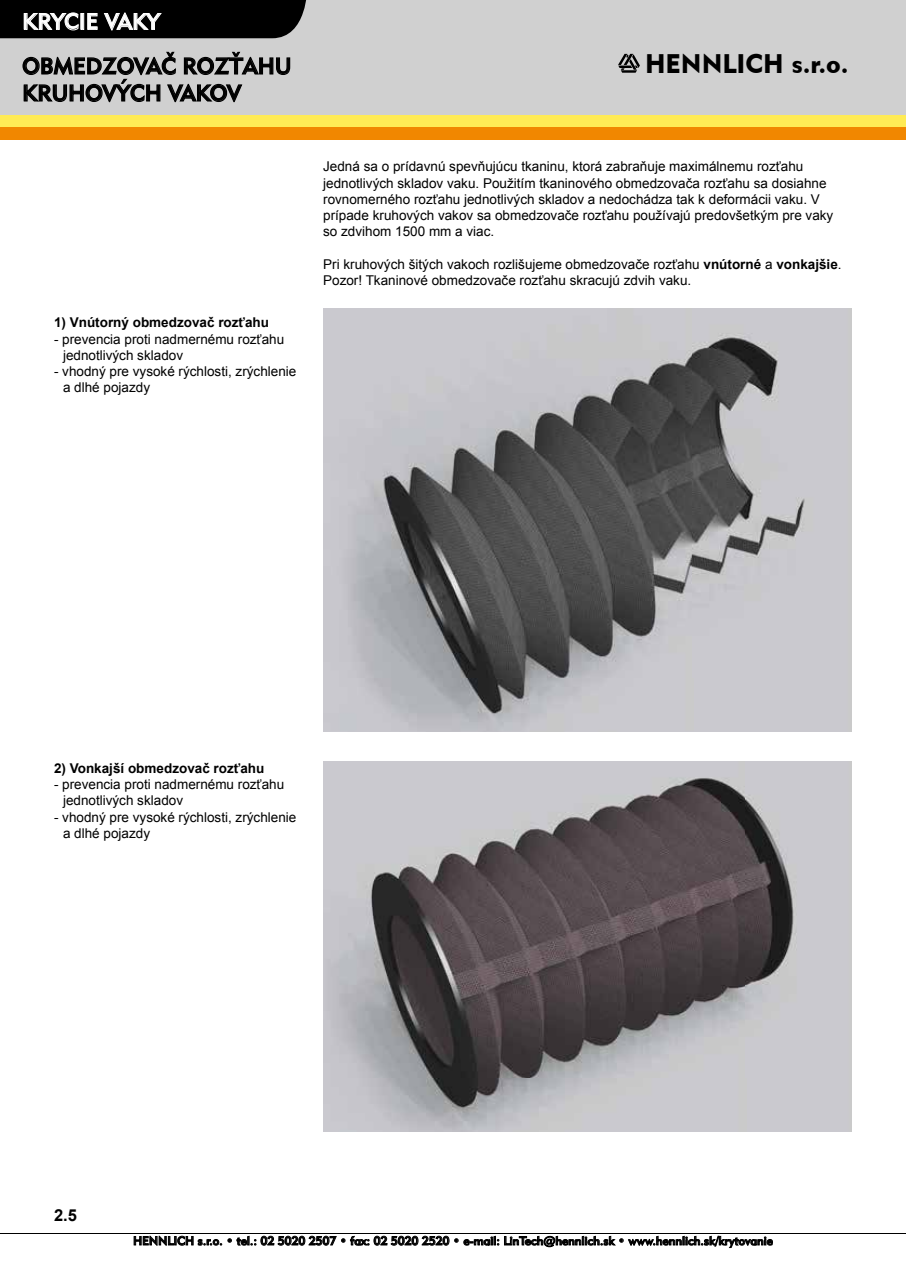
<style>
.page{position:relative;width:906px;height:1263px;background:#fff}
.page>*{position:absolute;margin:0;border:0;box-sizing:border-box;transform-origin:0 0}
.t1{font:26.85px "Geometric 415 CE Black A";color:#000}
.t2{font:22.5px/27px "Geometric 415 CE Medium A";color:#000}
.t3{font:22.5px "Geometric 415 CE Medium A";letter-spacing:-.01em;color:#fff}
.t4{font:700 16.5px "Arial";color:#000}
.t5{font:13.5px/16.2px "Arial";color:#000}
.t6{font:700 13.5px "Arial";color:#000}
.t7{font:12px "Geometric 415 CE Medium A";color:#000}
.s1{font-weight:700}
</style>
<div class="page">
<div style="left:0;top:0;width:906px;height:115px;background:#d0d0d0"></div>
<hr style="left:0;top:1233px;width:906px;height:1px;background:#000">
<svg style="left:0;top:0;width:306px;height:38px;background:#141414"></svg>
<div style="left:0;top:115px;width:906px;height:13px;background:#ffeb55"></div>
<div style="left:0;top:128px;width:906px;height:12px;background:#f18700"></div>
<svg style="left:134px;top:1235px;width:639px;height:13px"></svg>
<svg style="left:22px;top:51px;width:269px;height:52px"></svg>
<img style="left:323px;top:761px;width:528px;height:370px">
<img style="left:323px;top:308px;width:528px;height:423px">
<svg style="left:618px;top:54px;width:22px;height:19px"></svg>
<h2 class="t3" style="left:22px;top:8px;width:139px">KRYCIE VAKY</h2>
<h2 class="t2" style="left:22px;top:52px;width:270px">OBMEDZOVAÈ ROZŤAHU<br>KRUHOVÝCH VAKOV</h2>
<p class="t6" style="left:54px;top:314px;width:217px">1) Vnútorný obmedzovač rozťahu</p>
<p class="t5" style="left:63px;top:331px;width:223px;text-indent:-9px">- prevencia proti nadmernému rozťahu jednotlivých skladov</p>
<p class="t5" style="left:63px;top:363px;width:235px;text-indent:-9px">- vhodný pre vysoké rýchlosti, zrýchlenie a dlhé pojazdy</p>
<h1 class="t1" style="left:645px;top:47px;width:205px">HENNLICH s.r.o.</h1>
<p class="t5" style="left:323px;top:159px;width:512px">Jedná sa o prídavnú spevňujúcu tkaninu, ktorá zabraňuje maximálnemu rozťahu jednotlivých skladov vaku. Použitím tkaninového obmedzovača rozťahu sa dosiahne rovnomerného rozťahu jednotlivých skladov a nedochádza tak k deformácii vaku. V prípade kruhových vakov sa obmedzovače rozťahu používajú predovšetkým pre vaky so zdvihom 1500 mm a viac.</p>
<p class="t5" style="left:323px;top:256px;width:520px">Pri kruhových šitých vakoch rozlišujeme obmedzovače rozťahu <span class="s1">vnútorné</span> a <span class="s1">vonkajšie</span>.<br>Pozor! Tkaninové obmedzovače rozťahu skracujú zdvih vaku.</p>
<p class="t6" style="left:54px;top:759px;width:212px">2) Vonkajší obmedzovač rozťahu</p>
<p class="t5" style="left:63px;top:776px;width:223px;text-indent:-9px">- prevencia proti nadmernému rozťahu jednotlivých skladov</p>
<p class="t5" style="left:63px;top:809px;width:235px;text-indent:-9px">- vhodný pre vysoké rýchlosti, zrýchlenie a dlhé pojazdy</p>
<p class="t4" style="left:54px;top:1204px;width:24px">2.5</p>
<p class="t7" style="left:133px;top:1233px;width:641px">HENNLICH s.r.o. • tel.: 02 5020 2507 • fax: 02 5020 2520 • e-mail: LinTech@hennlich.sk • www.hennlich.sk/krytovanie</p>
</div>
